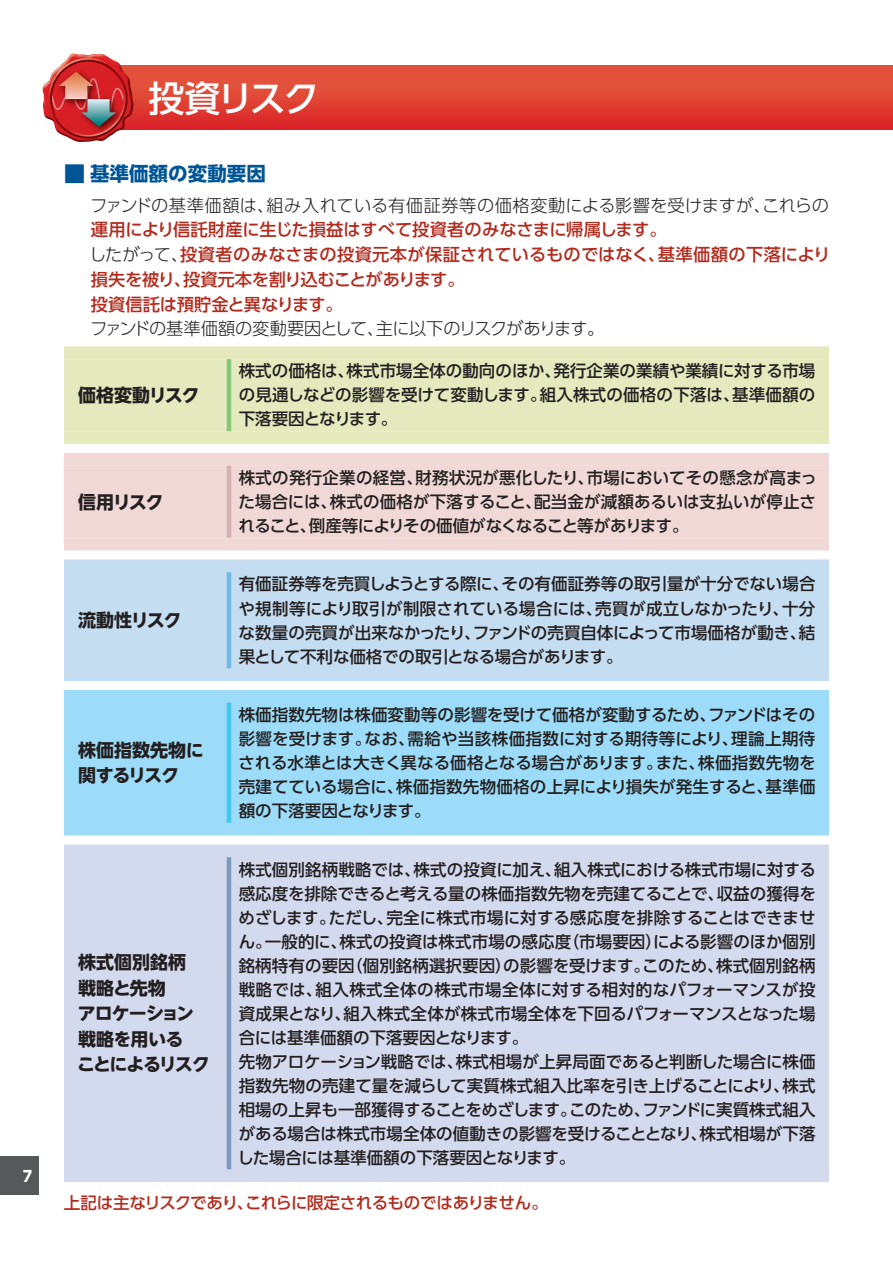
<style>
.page{position:relative;width:893px;height:1263px;background:#fff}
.page>*{position:absolute;margin:0;border:0;box-sizing:border-box;transform-origin:0 0}
.t1{font:500 36px "UD Shin Go Pro";letter-spacing:-.075em;color:#fff}
.t2{font:700 19.5px "UD Shin Go Pro";color:#005594}
.t3{font:700 18px/25.5px "UD Shin Go NT Pro";letter-spacing:-.05em;color:#231f20}
.t4{font:700 18px/25.5px "UD Shin Go NT Pro";letter-spacing:-.025em;color:#231f20}
.t5{font:500 17.25px/24.8px "UD Shin Go Pro";color:#b22b1e}
.t6{font:300 17.25px "UD Shin Go Pro";color:#231f20}
.t7{font:300 17.25px "UD Shin Go Pro";letter-spacing:-.045em;color:#231f20}
.t8{font:500 16.5px/24px "UD Shin Go Pro";color:#231f20;text-align:justify}
.t9{font:500 16.5px "UD Shin Go Pro";letter-spacing:-.03em;color:#b22b1e}
.t10{font:800 15px "UD Shin Go Pro";color:#fff;scale:.9 1}
.s1{font-size:21.75px}
.s2{font-weight:300;color:#231f20}
</style>
<div class="page">
<div style="left:0;top:1157px;width:38px;height:38px;background:#57585a"></div>
<svg style="left:64px;top:346px;width:765px;height:98px;background:#e4eabe"></svg>
<div style="left:64px;top:359px;width:765px;height:72px;background:#e4eabd"></div>
<div style="left:64px;top:453px;width:765px;height:97px;background:#efd8d6"></div>
<div style="left:64px;top:466px;width:765px;height:72px;background:#efd8d6"></div>
<div style="left:64px;top:559px;width:765px;height:122px;background:#c4ddf0"></div>
<div style="left:64px;top:690px;width:765px;height:145px;background:#9cdcf8"></div>
<div style="left:64px;top:844px;width:765px;height:338px;background:#d4daee"></div>
<hr style="left:227px;top:359px;width:4px;height:72px;background:#85c878">
<hr style="left:227px;top:466px;width:4px;height:72px;background:#d2b1b7">
<hr style="left:227px;top:572px;width:4px;height:96px;background:#73b8e6">
<hr style="left:227px;top:703px;width:4px;height:120px;background:#40c7f4">
<hr style="left:227px;top:857px;width:4px;height:312px;background:#7c98bb">
<div style="left:79px;top:66px;width:814px;height:64px;background:linear-gradient(to bottom,#e45d40,#db2729)"></div>
<img style="left:42px;top:54px;width:92px;height:88px">
<img style="left:53px;top:65px;width:50px;height:7px">
<img style="left:75px;top:93px;width:51px;height:44px">
<svg style="left:52px;top:72px;width:71px;height:55px;background:#c14a4a"></svg>
<p class="t10" style="left:23px;top:1163px;width:11px">7</p>
<h1 class="t1" style="left:148px;top:69px;width:172px">投資リスク</h1>
<p class="t2" style="left:64px;top:158px;width:203px"><span class="s1">■</span> 基準価額の変動要因</p>
<p class="t6" style="left:90px;top:191px;width:740px">ファンドの基準価額は、組み入れている有価証券等の価格変動による影響を受けますが、これらの</p>
<p class="t5" style="left:89px;top:217px;width:743px">運用により信託財産に生じた損益はすべて投資者のみなさまに帰属します。<br><span class="s2">したがって、</span>投資者のみなさまの投資元本が保証されているものではなく、基準価額の下落により損失を被り、投資元本を割り込むことがあります。<br>投資信託は預貯金と異なります。</p>
<p class="t7" style="left:90px;top:315px;width:516px">ファンドの基準価額の変動要因として、主に以下のリスクがあります。</p>
<p class="t3" style="left:78px;top:382px;width:123px">価格変動リスク</p>
<p class="t3" style="left:78px;top:488px;width:87px">信用リスク</p>
<p class="t3" style="left:78px;top:607px;width:105px">流動性リスク</p>
<p class="t4" style="left:78px;top:737px;width:127px">株価指数先物に関するリスク</p>
<p class="t8" style="left:239px;top:359px;width:578px">株式の価格は、株式市場全体の動向のほか、発行企業の業績や業績に対する市場の見通しなどの影響を受けて変動します。組入株式の価格の下落は、基準価額の下落要因となります。</p>
<p class="t8" style="left:239px;top:465px;width:580px">株式の発行企業の経営、財務状況が悪化したり、市場においてその懸念が高まった場合には、株式の価格が下落すること、配当金が減額あるいは支払いが停止されること、倒産等によりその価値がなくなること等があります。</p>
<p class="t8" style="left:238px;top:572px;width:579px">有価証券等を売買しようとする際に、その有価証券等の取引量が十分でない場合や規制等により取引が制限されている場合には、売買が成立しなかったり、十分な数量の売買が出来なかったり、ファンドの売買自体によって市場価格が動き、結果として不利な価格での取引となる場合があります。</p>
<p class="t8" style="left:238px;top:702px;width:579px">株価指数先物は株価変動等の影響を受けて価格が変動するため、ファンドはその影響を受けます。なお、需給や当該株価指数に対する期待等により、理論上期待される水準とは大きく異なる価格となる場合があります。また、株価指数先物を売建てている場合に、株価指数先物価格の上昇により損失が発生すると、基準価額の下落要因となります。</p>
<p class="t8" style="left:237px;top:857px;width:580px;text-align:left">株式個別銘柄戦略では、株式の投資に加え、組入株式における株式市場に対する感応度を排除できると考える量の株価指数先物を売建てることで、収益の獲得をめざします。ただし、完全に株式市場に対する感応度を排除することはできません。一般的に、株式の投資は株式市場の感応度（市場要因）による影響のほか個別銘柄特有の要因（個別銘柄選択要因）の影響を受けます。このため、株式個別銘柄戦略では、組入株式全体の株式市場全体に対する相対的なパフォーマンスが投資成果となり、組入株式全体が株式市場全体を下回るパフォーマンスとなった場合には基準価額の下落要因となります。<br>先物アロケーション戦略では、株式相場が上昇局面であると判断した場合に株価指数先物の売建て量を減らして実質株式組入比率を引き上げることにより、株式相場の上昇も一部獲得することをめざします。このため、ファンドに実質株式組入がある場合は株式市場全体の値動きの影響を受けることとなり、株式相場が下落した場合には基準価額の下落要因となります。</p>
<p class="t9" style="left:64px;top:1189px;width:485px">上記は主なリスクであり、これらに限定されるものではありません。</p>
<p class="t3" style="left:77px;top:949px;width:134px">株式個別銘柄<br>戦略と先物<br>アロケーション戦略を用いる<br>ことによるリスク</p>
</div>
